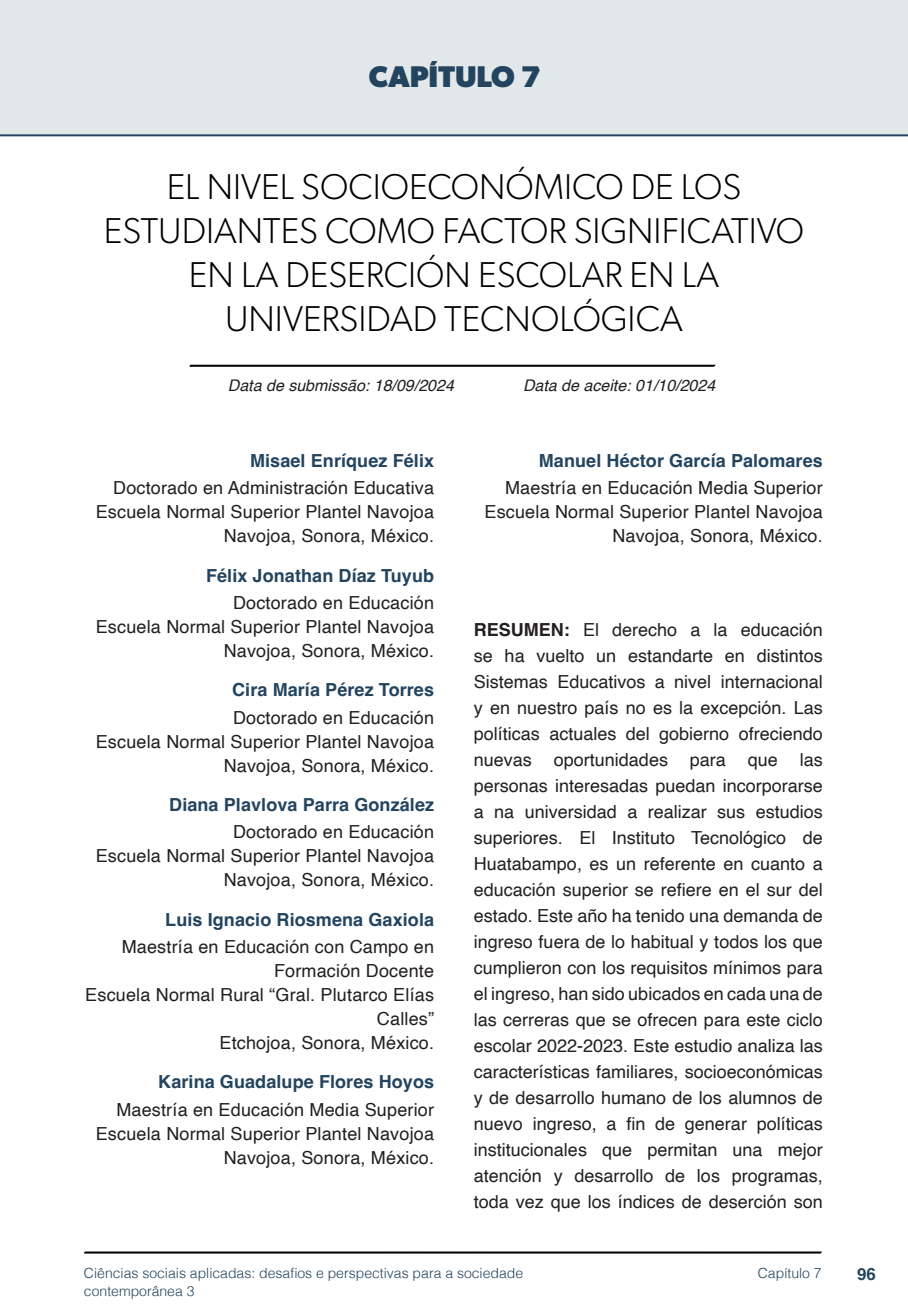
<style>
.page{position:relative;width:908px;height:1304px;background:#fff}
.page>*{position:absolute;margin:0;border:0;box-sizing:border-box;transform-origin:0 0}
.nome_artigos{font:300 36px/44px "Gibson";color:#000;text-align:center}
.capítulos{font:700 30px "Gibson";color:#23445f}
.Resumos_e_PC_TXT{font:18px/26px "Helvetica";color:#231f20;text-align:justify}
.info_autores{font:18px/24px "Helvetica";letter-spacing:.01em;color:#231f20;text-align:right}
.nome_autores{font:700 18px "Helvetica";letter-spacing:.005em;color:#23445f}
.t1{font:700 16.8px "Helvetica";color:#23445f}
.data{font:italic 16px "Helvetica";color:#231f20}
.t2{font:300 14px/18px "Helvetica";color:#23445f}
.s1{font-weight:700}
</style>
<div class="page">
<svg style="left:84px;top:1251px;width:737px;height:3px;background:#515151"></svg>
<div style="left:0;top:0;width:907px;height:136px;background:#e2e7e9"></div>
<div style="left:44px;top:72px;width:68px;height:61px;background:#e2e7e9"></div>
<svg style="left:189px;top:364px;width:526px;height:3px;background:#4f4f4f"></svg>
<p class="capítulos" style="left:369px;top:58px;width:173px">CAPÍTULO 7</p>
<p class="nome_artigos" style="left:104px;top:164px;width:701px">EL NIVEL SOCIOECONÓMICO DE LOS<br>ESTUDIANTES COMO FACTOR SIGNIFICATIVO<br>EN LA DESERCIÓN ESCOLAR EN LA<br>UNIVERSIDAD TECNOLÓGICA</p>
<p class="data" style="left:228px;top:373px;width:227px">Data de submissão: 18/09/2024</p>
<p class="data" style="left:523px;top:373px;width:194px">Data de aceite: 01/10/2024</p>
<p class="nome_autores" style="left:250px;top:450px;width:185px">Misael Enríquez Félix</p>
<p class="info_autores" style="left:113px;top:477px;width:322px">Doctorado en Administración Educativa</p>
<p class="info_autores" style="left:96px;top:501px;width:339px">Escuela Normal Superior Plantel Navojoa</p>
<p class="info_autores" style="left:223px;top:525px;width:212px">Navojoa, Sonora, México.</p>
<p class="nome_autores" style="left:206px;top:564px;width:229px">Félix Jonathan Díaz Tuyub</p>
<p class="info_autores" style="left:233px;top:591px;width:202px">Doctorado en Educación</p>
<p class="info_autores" style="left:96px;top:615px;width:339px">Escuela Normal Superior Plantel Navojoa</p>
<p class="info_autores" style="left:223px;top:639px;width:212px">Navojoa, Sonora, México.</p>
<p class="nome_autores" style="left:232px;top:679px;width:203px">Cira María Pérez Torres</p>
<p class="info_autores" style="left:233px;top:706px;width:202px">Doctorado en Educación</p>
<p class="info_autores" style="left:96px;top:730px;width:339px">Escuela Normal Superior Plantel Navojoa</p>
<p class="info_autores" style="left:223px;top:754px;width:212px">Navojoa, Sonora, México.</p>
<p class="nome_autores" style="left:169px;top:794px;width:266px">Diana Plavlova Parra González</p>
<p class="info_autores" style="left:233px;top:821px;width:202px">Doctorado en Educación</p>
<p class="info_autores" style="left:96px;top:845px;width:339px">Escuela Normal Superior Plantel Navojoa</p>
<p class="info_autores" style="left:223px;top:869px;width:212px">Navojoa, Sonora, México.</p>
<p class="nome_autores" style="left:165px;top:908px;width:270px">Luis Ignacio Riosmena Gaxiola</p>
<p class="info_autores" style="left:122px;top:935px;width:314px">Maestría en Educación con Campo en<br>Formación Docente</p>
<p class="info_autores" style="left:85px;top:983px;width:350px">Escuela Normal Rural “Gral. Plutarco Elías<br>Calles”</p>
<p class="info_autores" style="left:219px;top:1031px;width:216px">Etchojoa, Sonora, México.</p>
<p class="nome_autores" style="left:158px;top:1071px;width:277px">Karina Guadalupe Flores Hoyos</p>
<p class="info_autores" style="left:116px;top:1098px;width:319px">Maestría en Educación Media Superior</p>
<p class="info_autores" style="left:96px;top:1122px;width:339px">Escuela Normal Superior Plantel Navojoa</p>
<p class="info_autores" style="left:223px;top:1146px;width:212px">Navojoa, Sonora, México.</p>
<p class="nome_autores" style="left:538px;top:450px;width:285px">Manuel Héctor García Palomares</p>
<p class="info_autores" style="left:505px;top:477px;width:319px">Maestría en Educación Media Superior</p>
<p class="info_autores" style="left:484px;top:501px;width:339px">Escuela Normal Superior Plantel Navojoa</p>
<p class="info_autores" style="left:612px;top:525px;width:212px">Navojoa, Sonora, México.</p>
<p class="Resumos_e_PC_TXT" style="left:473px;top:618px;width:350px"><span class="s1">RESUMEN:</span> El derecho a la educación se ha vuelto un estandarte en distintos Sistemas Educativos a nivel internacional y en nuestro país no es la excepción. Las políticas actuales del gobierno ofreciendo nuevas oportunidades para que las personas interesadas puedan incorporarse a na universidad a realizar sus estudios superiores. El Instituto Tecnológico de Huatabampo, es un referente en cuanto a educación superior se refiere en el sur del estado. Este año ha tenido una demanda de ingreso fuera de lo habitual y todos los que cumplieron con los requisitos mínimos para el ingreso, han sido ubicados en cada una de las cerreras que se ofrecen para este ciclo escolar 2022-2023. Este estudio analiza las características familiares, socioeconómicas y de desarrollo humano de los alumnos de nuevo ingreso, a fin de generar políticas institucionales que permitan una mejor atención y desarrollo de los programas, toda vez que los índices de deserción son</p>
<p class="t2" style="left:84px;top:1263px;width:440px">Ciências sociais aplicadas: desafios e perspectivas para a sociedade contemporânea 3</p>
<p class="t2" style="left:757px;top:1263px;width:65px">Capítulo 7</p>
<p class="t1" style="left:856px;top:1264px;width:20px">96</p>
</div>
